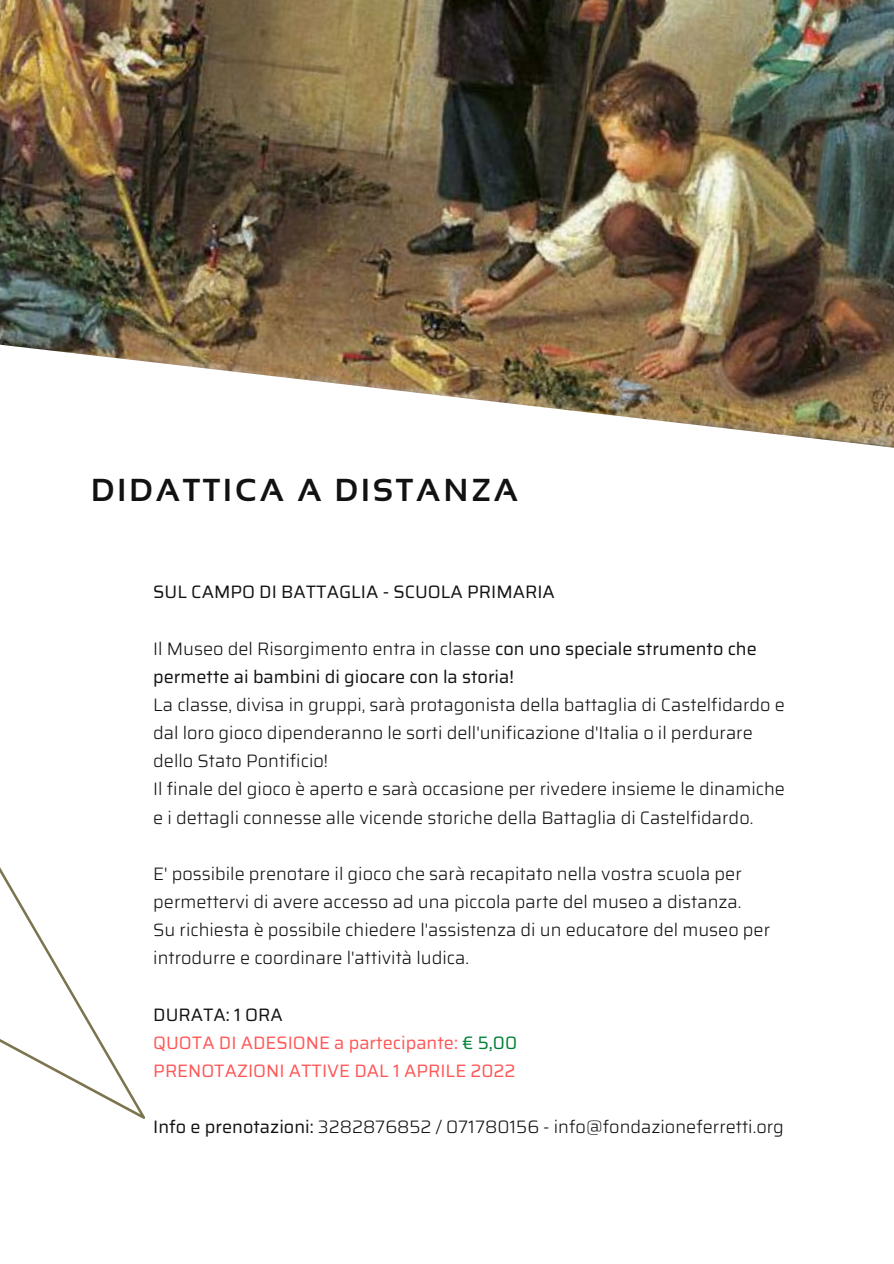
<style>
.page{position:relative;width:894px;height:1264px;background:#fff}
.page>*{position:absolute;margin:0;border:0;box-sizing:border-box;transform-origin:0 0}
.t1{font:700 31.8px "Sansation";letter-spacing:.1em;color:#121212}
.t2{font:300 18px/28.2px "Saira";color:#121212}
.t3{font:18px/28.2px "Saira";color:#121212}
.t4{font:18px "Saira";color:#ff5757}
.s1{font-weight:300}
.s2{color:#008037}
.s3{font-weight:400}
</style>
<div class="page">
<img style="left:0;top:0;width:893px;height:448px">
<svg style="left:0;top:867px;width:145px;height:252px"></svg>
<p class="t1" style="left:91px;top:472px;width:428px">DIDATTICA A DISTANZA</p>
<p class="t3" style="left:153px;top:578px;width:403px">SUL CAMPO DI BATTAGLIA - SCUOLA PRIMARIA</p>
<p class="t3" style="left:153px;top:634px;width:605px"><span class="s1">Il Museo del Risorgimento entra in classe</span> con uno speciale strumento che permette ai bambini di giocare con la storia!</p>
<p class="t2" style="left:153px;top:690px;width:633px">La classe, divisa in gruppi, sarà protagonista della battaglia di Castelfidardo e dal loro gioco dipenderanno le sorti dell'unificazione d'Italia o il perdurare dello Stato Pontificio!</p>
<p class="t2" style="left:153px;top:775px;width:633px">Il finale del gioco è aperto e sarà occasione per rivedere insieme le dinamiche e i dettagli connesse alle vicende storiche della Battaglia di Castelfidardo.</p>
<p class="t2" style="left:153px;top:859px;width:589px">E' possibile prenotare il gioco che sarà recapitato nella vostra scuola per permettervi di avere accesso ad una piccola parte del museo a distanza.</p>
<p class="t2" style="left:153px;top:915px;width:618px">Su richiesta è possibile chiedere l'assistenza di un educatore del museo per introdurre e coordinare l'attività ludica.</p>
<p class="t3" style="left:153px;top:1000px;width:131px">DURATA: 1 ORA</p>
<p class="t4" style="left:153px;top:1028px;width:365px">QUOTA DI ADESIONE a partecipante: <span class="s2">€ 5,00</span></p>
<p class="t4" style="left:153px;top:1056px;width:364px">PRENOTAZIONI ATTIVE DAL 1 APRILE 2022</p>
<p class="t2" style="left:153px;top:1112px;width:632px"><span class="s3">Info e prenotazioni:</span> 3282876852 / 071780156 - info@fondazioneferretti.org</p>
</div>
